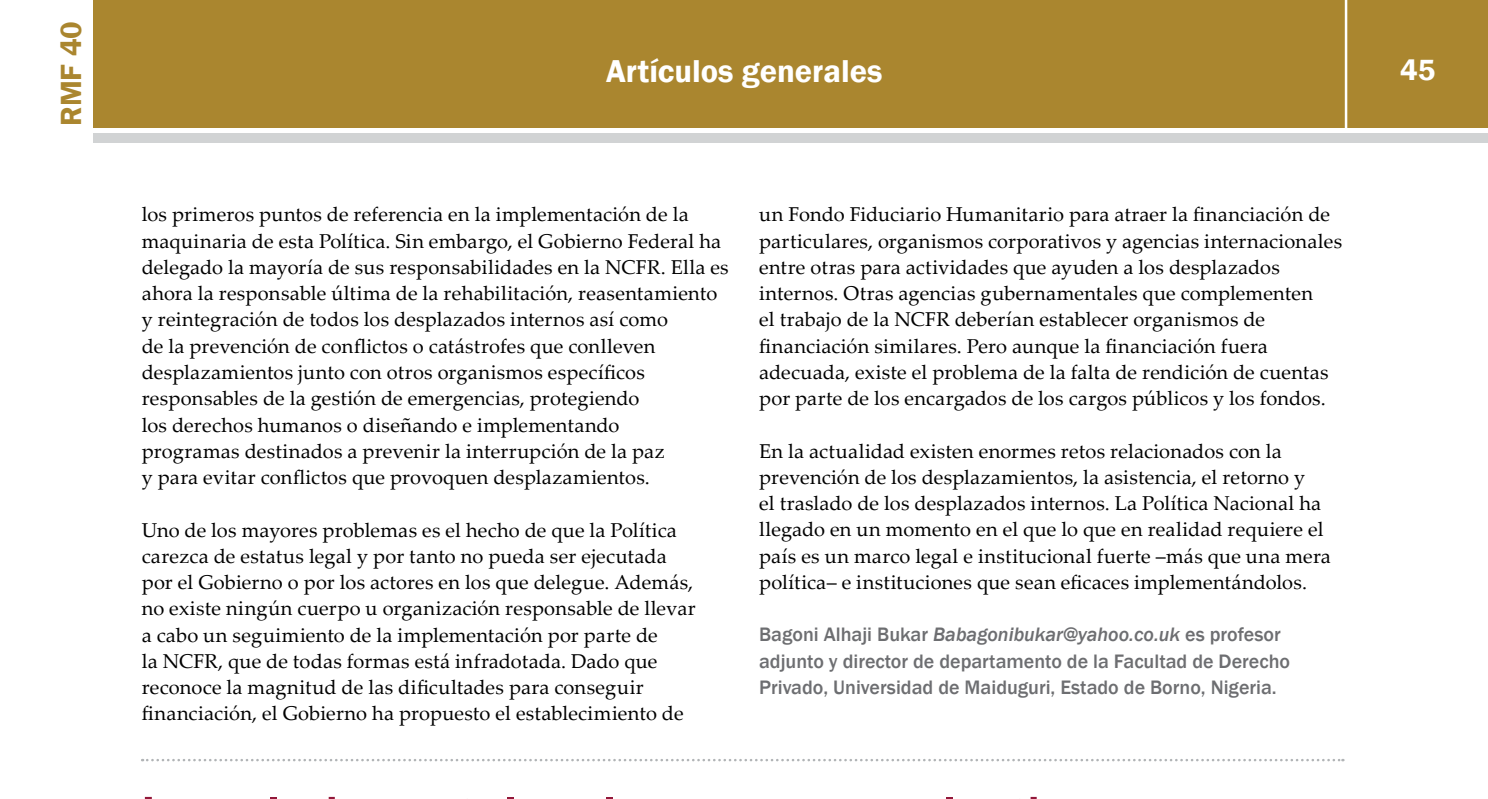
<style>
.page{position:relative;width:1488px;height:799px;background:#fff}
.page>*{position:absolute;margin:0;border:0;box-sizing:border-box;transform-origin:0 0}
.t1{font:600 32.5px "Franklin Gothic";color:#fff}
.t2{font:600 30px "Franklin Gothic";color:#aa862f}
.t3{font:600 30px "Franklin Gothic";color:#fff}
.t4{font:20px/26.2px "Palatino Linotype";letter-spacing:.01em;color:#000}
.t5{font:500 20px/26.2px "Franklin Gothic";color:#6d6e71}
.s1{font-style:italic}
</style>
<div class="page">
<div style="left:93px;top:0;width:1395px;height:128px;background:#aa862f"></div>
<div style="left:93px;top:133px;width:1395px;height:9px;background:#d1d3d4"></div>
<hr style="left:1345px;top:0;width:2px;height:130px;background:#fff">
<svg style="left:142px;top:758px;width:1201px;height:3px"></svg>
<h2 class="t2" style="left:53px;top:126px;width:106px;rotate:-90deg">RMF 40</h2>
<h1 class="t1" style="left:606px;top:51px;width:278px">Artículos generales</h1>
<h2 class="t3" style="left:1400px;top:51px;width:37px">45</h2>
<p class="t4" style="left:142px;top:201px;width:588px">los primeros puntos de referencia en la implementación de la maquinaria de esta Política. Sin embargo, el Gobierno Federal ha delegado la mayoría de sus responsabilidades en la NCFR. Ella es ahora la responsable última de la rehabilitación, reasentamiento y reintegración de todos los desplazados internos así como<br>de la prevención de conflictos o catástrofes que conlleven desplazamientos junto con otros organismos específicos responsables de la gestión de emergencias, protegiendo<br>los derechos humanos o diseñando e implementando<br>programas destinados a prevenir la interrupción de la paz<br>y para evitar conflictos que provoquen desplazamientos.</p>
<p class="t4" style="left:142px;top:515px;width:556px">Uno de los mayores problemas es el hecho de que la Política carezca de estatus legal y por tanto no pueda ser ejecutada por el Gobierno o por los actores en los que delegue. Además, no existe ningún cuerpo u organización responsable de llevar a cabo un seguimiento de la implementación por parte de<br>la NCFR, que de todas formas está infradotada. Dado que reconoce la magnitud de las dificultades para conseguir financiación, el Gobierno ha propuesto el establecimiento de</p>
<p class="t4" style="left:759px;top:200px;width:584px">un Fondo Fiduciario Humanitario para atraer la financiación de particulares, organismos corporativos y agencias internacionales entre otras para actividades que ayuden a los desplazados internos. Otras agencias gubernamentales que complementen<br>el trabajo de la NCFR deberían establecer organismos de financiación similares. Pero aunque la financiación fuera adecuada, existe el problema de la falta de rendición de cuentas por parte de los encargados de los cargos públicos y los fondos.</p>
<p class="t4" style="left:759px;top:437px;width:573px">En la actualidad existen enormes retos relacionados con la prevención de los desplazamientos, la asistencia, el retorno y<br>el traslado de los desplazados internos. La Política Nacional ha llegado en un momento en el que lo que en realidad requiere el país es un marco legal e institucional fuerte –más que una mera política– e instituciones que sean eficaces implementándolos.</p>
<p class="t5" style="left:759px;top:621px;width:532px">Bagoni Alhaji Bukar <span class="s1">Babagonibukar@yahoo.co.uk</span> es profesor adjunto y director de departamento de la Facultad de Derecho<br>Privado, Universidad de Maiduguri, Estado de Borno, Nigeria.</p>
</div>
